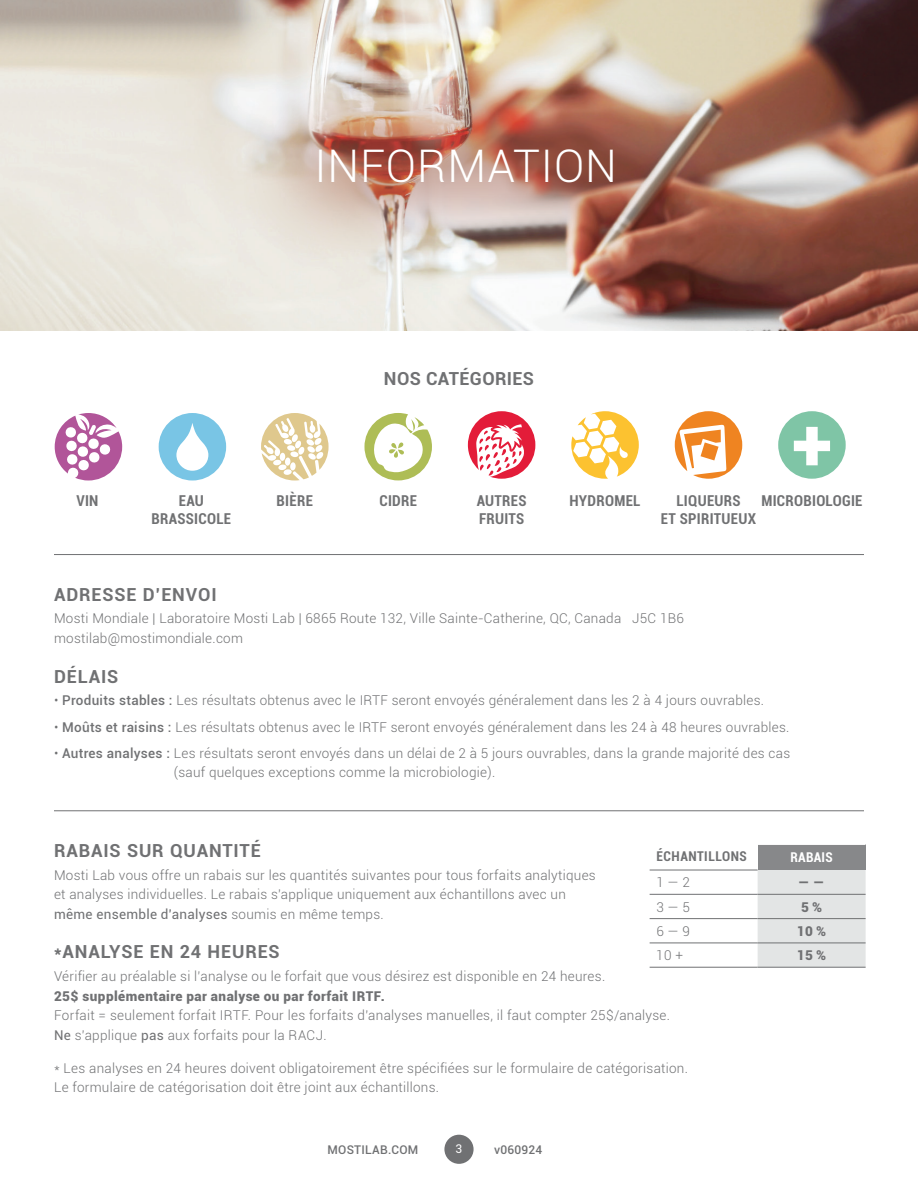
<style>
.page{position:relative;width:918px;height:1188px;background:#fff}
.page>*{position:absolute;margin:0;border:0;box-sizing:border-box;transform-origin:0 0}
.t1{font:300 45px "Roboto";letter-spacing:.02em;color:#fff}
.t2{font:700 18px "Roboto";letter-spacing:.05em;color:#707173}
.t3{font:700 18px "Roboto";letter-spacing:.02em;color:#707173}
.t4{font:700 condensed 15px/18px "Roboto";letter-spacing:.02em;color:#707173}
.t5{font:300 13.5px/19.5px "Roboto";letter-spacing:.02em;color:#707173}
.t6{font:900 13.5px "Roboto";letter-spacing:.035em;color:#707173}
.t7{font:700 condensed 13.5px "Roboto";letter-spacing:.04em;color:#707173}
.t8{font:700 condensed 13.5px "Roboto";color:#fff}
.t9{font:500 12px "Roboto";letter-spacing:.02em;color:#707173}
.t10{font:12px "Roboto";color:#fff}
.s1{font-weight:500}
.s2{font-weight:400}
</style>
<div class="page">
<div style="left:444px;top:1135px;width:30px;height:29px;background:#707173;border-radius:50%"></div>
<img style="left:0;top:0;width:918px;height:331px">
<div style="left:238px;top:67px;width:456px;height:197px;background:#a4614c;opacity:.76"></div>
<svg style="left:468px;top:411px;width:67px;height:68px"></svg>
<svg style="left:55px;top:413px;width:67px;height:68px"></svg>
<svg style="left:261px;top:413px;width:68px;height:68px"></svg>
<svg style="left:364px;top:413px;width:68px;height:67px"></svg>
<svg style="left:571px;top:411px;width:68px;height:68px"></svg>
<svg style="left:675px;top:411px;width:67px;height:68px"></svg>
<div style="left:758px;top:844px;width:108px;height:26px;background:#87888a"></div>
<div style="left:758px;top:870px;width:108px;height:97px;background:#e3e5e5"></div>
<hr style="left:650px;top:894px;width:108px;height:1px;background:#707173">
<hr style="left:758px;top:894px;width:108px;height:1px;background:#707173">
<hr style="left:650px;top:918px;width:108px;height:1px;background:#707173">
<hr style="left:758px;top:918px;width:108px;height:1px;background:#707173">
<hr style="left:650px;top:943px;width:108px;height:1px;background:#707173">
<hr style="left:758px;top:943px;width:108px;height:1px;background:#707173">
<hr style="left:650px;top:967px;width:108px;height:1px;background:#707173">
<hr style="left:758px;top:967px;width:108px;height:1px;background:#707173">
<hr style="left:650px;top:870px;width:108px;height:1px;background:#707173">
<hr style="left:758px;top:844px;width:108px;height:1px;background:#fff">
<hr style="left:54px;top:554px;width:810px;height:1px;background:#707173">
<hr style="left:54px;top:810px;width:810px;height:1px;background:#707173">
<svg style="left:159px;top:413px;width:67px;height:68px"></svg>
<svg style="left:778px;top:411px;width:68px;height:68px"></svg>
<h1 class="t1" style="left:315px;top:135px;width:250px">in formation</h1>
<h2 class="t3" style="left:384px;top:366px;width:152px">NOS CATÉGORIES</h2>
<p class="t4" style="left:76px;top:491px;width:24px">VIN</p>
<p class="t4" style="left:277px;top:491px;width:29px">BIÈRE</p>
<p class="t4" style="left:379px;top:491px;width:39px">CIDRE</p>
<p class="t4" style="left:570px;top:491px;width:72px">HYDROMEL</p>
<p class="t4" style="left:661px;top:491px;width:97px;text-align:center">LIQUEURS<br>ET SPIRITUEUX</p>
<p class="t4" style="left:477px;top:491px;width:51px">AUTRES<br>FRU ITS</p>
<p class="t4" style="left:761px;top:491px;width:101px">MICROBIOLOGIE</p>
<p class="t4" style="left:179px;top:491px;width:9px">EAU</p>
<p class="t4" style="left:151px;top:509px;width:18px">BRASS</p>
<p class="t4" style="left:194px;top:509px;width:37px">ICOLE</p>
<h2 class="t2" style="left:54px;top:582px;width:164px">ADRESSE D’ENVOI</h2>
<p class="t5" style="left:54px;top:608px;width:631px">Mosti Mondiale | Laboratoire Mosti Lab | 6865 Route 132, Ville Sainte-Catherine, QC, Canada J5C 1B6 mostilab@mostimondiale.com</p>
<h2 class="t2" style="left:54px;top:664px;width:66px">DÉLAIS</h2>
<p class="t5" style="left:54px;top:690px;width:712px">• <span class="s1">Produits stables :</span> Les résultats obtenus avec le IRTF seront envoyés généralement dans les 2 à 4 jours ouvrables.</p>
<p class="t5" style="left:54px;top:717px;width:737px">• <span class="s1">Moûts et raisins :</span> Les résultats obtenus avec le IRTF seront envoyés généralement dans les 24 à 48 heures ouvrables.</p>
<p class="t5" style="left:174px;top:743px;width:618px;text-indent:-120px">• <span class="s1">Autres analyses :</span> Les résultats seront envoyés dans un délai de 2 à 5 jours ouvrables, dans la grande majorité des cas (sauf quelques exceptions comme la microbiologie).</p>
<h2 class="t2" style="left:54px;top:838px;width:208px">RABAIS SUR QUANTITÉ</h2>
<p class="t5" style="left:54px;top:865px;width:543px">Mosti Lab vous offre un rabais sur les quantités suivantes pour tous forfaits analytiques et analyses individuelles. Le rabais s'applique uniquement aux échantillons avec un <span class="s2">même ensemble d'analyses</span> soumis en même temps.</p>
<h2 class="t2" style="left:54px;top:939px;width:227px">*ANALYSE EN 24 HEURES</h2>
<p class="t5" style="left:54px;top:966px;width:553px">Vérifier au préalable si l’analyse ou le forfait que vous désirez est disponible en 24 heures.</p>
<p class="t6" style="left:54px;top:986px;width:332px">25$ supplémentaire par analyse ou par forfait IRTF.</p>
<p class="t5" style="left:54px;top:1005px;width:618px">Forfait = seulement forfait IRTF. Pour les forfaits d'analyses manuelles, il faut compter 25$/analyse.<br><span class="s2">Ne</span> s'applique <span class="s2">pas</span> aux forfaits pour la RACJ.</p>
<p class="t5" style="left:54px;top:1058px;width:635px">* Les analyses en 24 heures doivent obligatoirement être spécifiées sur le formulaire de catégorisation.<br>Le formulaire de catégorisation doit être joint aux échantillons.</p>
<p class="t7" style="left:656px;top:846px;width:56px">ÉCHANTILLON</p>
<p class="t7" style="left:740px;top:846px;width:9px">S</p>
<p class="t8" style="left:791px;top:848px;width:44px">RABAIS</p>
<p class="t5" style="left:656px;top:872px;width:35px">1 — 2</p>
<p class="t6" style="left:799px;top:873px;width:27px">— —</p>
<p class="t5" style="left:656px;top:897px;width:35px">3 — 5</p>
<p class="t6" style="left:801px;top:897px;width:23px">5 %</p>
<p class="t5" style="left:656px;top:921px;width:35px">6 — 9</p>
<p class="t6" style="left:797px;top:921px;width:31px">10 %</p>
<p class="t5" style="left:656px;top:945px;width:28px">10 +</p>
<p class="t6" style="left:797px;top:946px;width:31px">15 %</p>
<p class="t9" style="left:328px;top:1142px;width:92px">MOSTILAB.COM</p>
<p class="t10" style="left:456px;top:1140px;width:8px">3</p>
<p class="t9" style="left:494px;top:1142px;width:50px">v060924</p>
</div>
